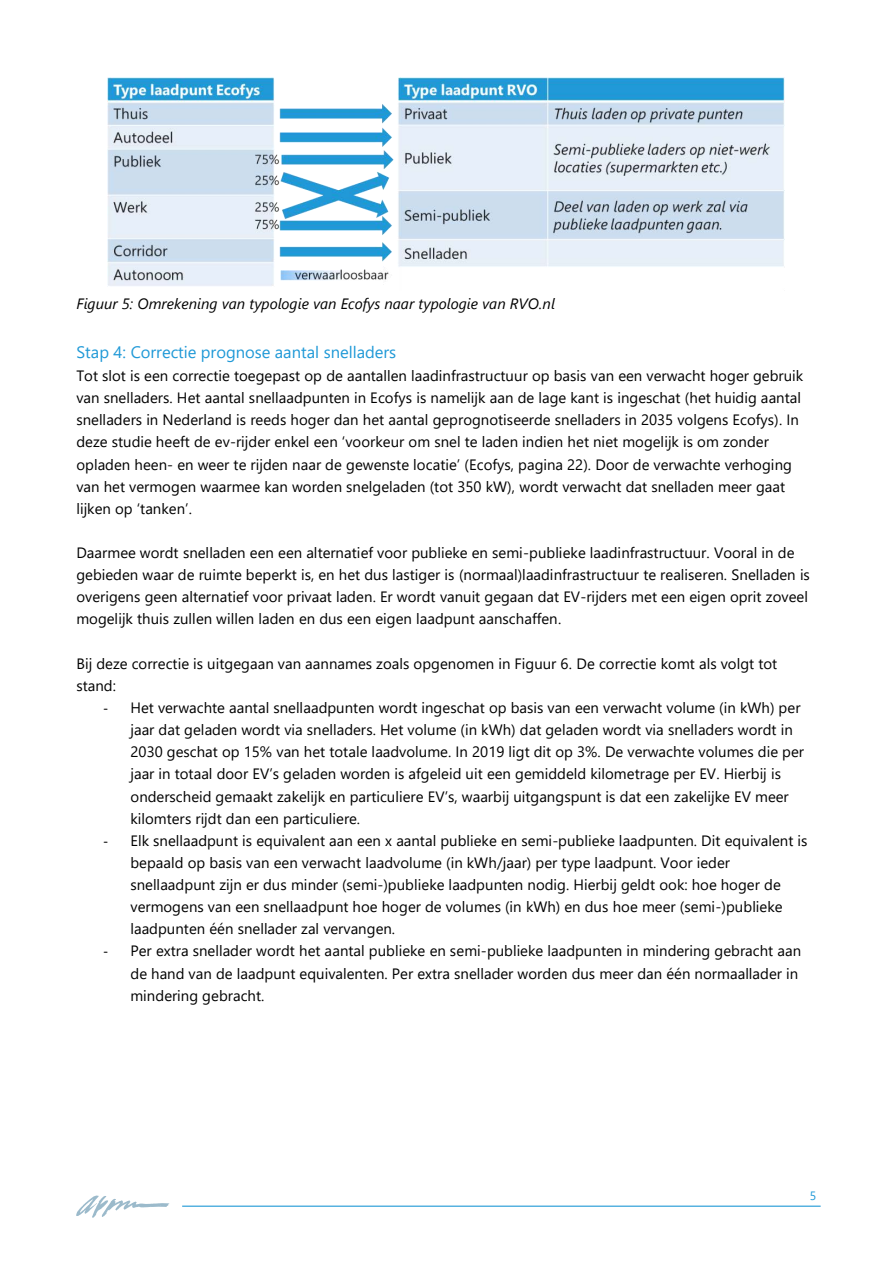
<style>
.page{position:relative;width:893px;height:1264px;background:#fff}
.page>*{position:absolute;margin:0;border:0;box-sizing:border-box;transform-origin:0 0}
.t1{font:16.5px "Segoe UI";color:#2099d7}
.t2{font:15px/22px "Segoe UI";color:#000}
.t3{font:italic 15px "Segoe UI";color:#000}
.t4{font:12px "Segoe UI";color:#2099d7}
.s1{font-family:"Calibri"}
</style>
<div class="page">
<svg style="left:76px;top:1195px;width:93px;height:22px"></svg>
<hr style="left:182px;top:1205px;width:639px;height:1px;background:#2099d7">
<img style="left:108px;top:77px;width:677px;height:209px">
<p class="t3" style="left:76px;top:293px;width:480px">Figuur 5: Omrekening van typologie van Ecofys naar typologie van RVO.nl</p>
<h1 class="t1" style="left:76px;top:340px;width:321px">Stap 4: Correctie prognose aantal snelladers</h1>
<p class="t2" style="left:76px;top:363px;width:728px">Tot slot is een correctie toegepast op de aantallen laadinfrastructuur op basis van een verwacht hoger gebruik van snelladers. Het aantal snellaadpunten in Ecofys is namelijk aan de lage kant is ingeschat (het huidig aantal snelladers in Nederland is reeds hoger dan het aantal geprognotiseerde snelladers in 2035 volgens Ecofys). In deze studie heeft de ev-rijder enkel een ‘voorkeur om snel te laden indien het niet mogelijk is om zonder opladen heen- en weer te rijden naar de gewenste locatie’ (Ecofys, pagina 22). Door de verwachte verhoging van het vermogen waarmee kan worden snelgeladen (tot 350 kW), wordt verwacht dat snelladen meer gaat lijken op ‘tanken’.</p>
<p class="t2" style="left:76px;top:540px;width:735px">Daarmee wordt snelladen een een alternatief voor publieke en semi-publieke laadinfrastructuur. Vooral in de gebieden waar de ruimte beperkt is, en het dus lastiger is (normaal)laadinfrastructuur te realiseren. Snelladen is overigens geen alternatief voor privaat laden. Er wordt vanuit gegaan dat EV-rijders met een eigen oprit zoveel mogelijk thuis zullen willen laden en dus een eigen laadpunt aanschaffen.</p>
<p class="t2" style="left:76px;top:651px;width:702px">Bij deze correctie is uitgegaan van aannames zoals opgenomen in Figuur 6. De correctie komt als volgt tot stand:</p>
<p class="t2" style="left:131px;top:695px;width:675px;text-indent:-27px"><span class="s1">-</span> Het verwachte aantal snellaadpunten wordt ingeschat op basis van een verwacht volume (in kWh) per jaar dat geladen wordt via snelladers. Het volume (in kWh) dat geladen wordt via snelladers wordt in 2030 geschat op 15% van het totale laadvolume. In 2019 ligt dit op 3%. De verwachte volumes die per jaar in totaal door EV’s geladen worden is afgeleid uit een gemiddeld kilometrage per EV. Hierbij is onderscheid gemaakt zakelijk en particuliere EV’s, waarbij uitgangspunt is dat een zakelijke EV meer kilomters rijdt dan een particuliere.</p>
<p class="t2" style="left:131px;top:828px;width:678px;text-indent:-27px"><span class="s1">-</span> Elk snellaadpunt is equivalent aan een x aantal publieke en semi-publieke laadpunten. Dit equivalent is bepaald op basis van een verwacht laadvolume (in kWh/jaar) per type laadpunt. Voor ieder snellaadpunt zijn er dus minder (semi-)publieke laadpunten nodig. Hierbij geldt ook: hoe hoger de vermogens van een snellaadpunt hoe hoger de volumes (in kWh) en dus hoe meer (semi-)publieke laadpunten één snellader zal vervangen.</p>
<p class="t2" style="left:131px;top:938px;width:672px;text-indent:-27px"><span class="s1">-</span> Per extra snellader wordt het aantal publieke en semi-publieke laadpunten in mindering gebracht aan de hand van de laadpunt equivalenten. Per extra snellader worden dus meer dan één normaallader in mindering gebracht.</p>
<p class="t4" style="left:810px;top:1187px;width:8px">5</p>
</div>
